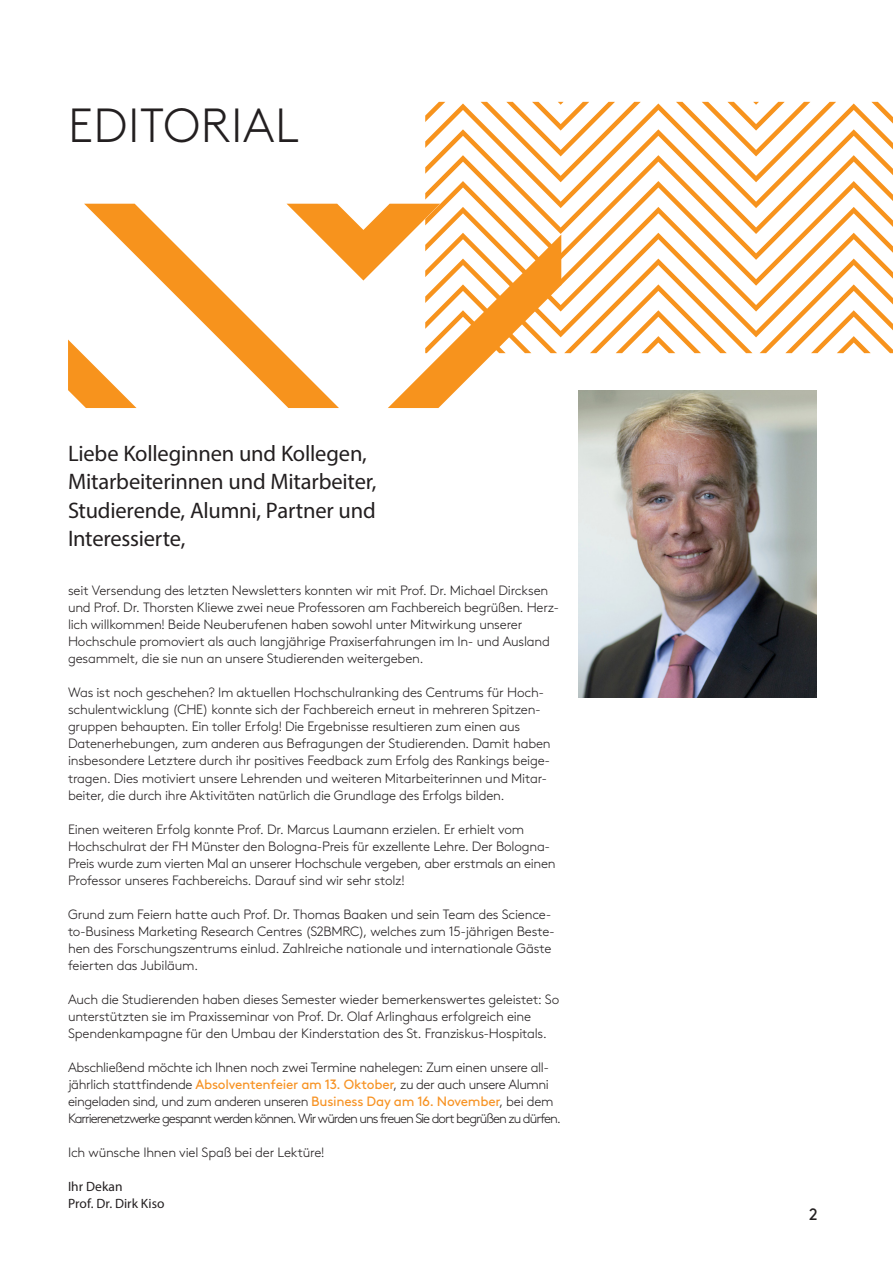
<style>
.page{position:relative;width:893px;height:1263px;background:#fff}
.page>*{position:absolute;margin:0;border:0;box-sizing:border-box;transform-origin:0 0}
.t1{font:300 47.85px "Brown Pro";letter-spacing:.015em;color:#231f20}
.t2{font:22.5px/28.5px "Myriad Pro";letter-spacing:-.01em;color:#231f20}
.t3{font:16.5px "Brown Pro";color:#231f20}
.t4{font:300 13.5px/17px "Brown Pro";letter-spacing:-.02em;color:#231f20}
.t5{font:13.5px/17px "Myriad Pro";letter-spacing:.005em;color:#231f20}
.s1{font-weight:400;color:#f79324}
</style>
<div class="page">
<svg style="left:425px;top:182px;width:468px;height:22px"></svg>
<svg style="left:425px;top:102px;width:468px;height:80px"></svg>
<svg style="left:68px;top:340px;width:16px;height:66px"></svg>
<svg style="left:84px;top:204px;width:473px;height:204px"></svg>
<svg style="left:287px;top:204px;width:606px;height:149px"></svg>
<img style="left:578px;top:390px;width:238px;height:307px">
<h1 class="t1" style="left:68px;top:90px;width:233px">EDITORIAL</h1>
<h2 class="t2" style="left:68px;top:438px;width:310px">Liebe Kolleginnen und Kollegen,<br>Mitarbeiterinnen und Mitarbeiter,<br>Studierende, Alumni, Partner und<br>Interessierte,</h2>
<p class="t4" style="left:68px;top:581px;width:491px">seit Versendung des letzten Newsletters konnten wir mit Prof. Dr. Michael Dircksen und Prof. Dr. Thorsten Kliewe zwei neue Professoren am Fachbereich begrüßen. Herz&shy;lich willkommen! Beide Neuberufenen haben sowohl unter Mitwirkung unserer Hochschule promoviert als auch langjährige Praxiserfahrungen im In- und Ausland gesammelt, die sie nun an unsere Studierenden weitergeben.</p>
<p class="t4" style="left:68px;top:683px;width:484px">Was ist noch geschehen? Im aktuellen Hochschulranking des Centrums für Hoch&shy;schulentwicklung (CHE) konnte sich der Fachbereich erneut in mehreren Spitzen&shy;gruppen behaupten. Ein toller Erfolg! Die Ergebnisse resultieren zum einen aus Datenerhebungen, zum anderen aus Befragungen der Studierenden. Damit haben insbesondere Letztere durch ihr positives Feedback zum Erfolg des Rankings beige&shy;tragen. Dies motiviert unsere Lehrenden und weiteren Mitarbeiterinnen und Mitar&shy;beiter, die durch ihre Aktivitäten natürlich die Grundlage des Erfolgs bilden.</p>
<p class="t4" style="left:68px;top:819px;width:489px">Einen weiteren Erfolg konnte Prof. Dr. Marcus Laumann erzielen. Er erhielt vom Hochschulrat der FH Münster den Bologna-Preis für exzellente Lehre. Der Bologna-Preis wurde zum vierten Mal an unserer Hochschule vergeben, aber erstmals an einen Professor unseres Fachbereichs. Darauf sind wir sehr stolz!</p>
<p class="t4" style="left:68px;top:904px;width:488px">Grund zum Feiern hatte auch Prof. Dr. Thomas Baaken und sein Team des Science&shy;to-Business Marketing Research Centres (S2BMRC), welches zum 15-jährigen Beste&shy;hen des Forschungszentrums einlud. Zahlreiche nationale und internationale Gäste feierten das Jubiläum.</p>
<p class="t4" style="left:68px;top:989px;width:493px">Auch die Studierenden haben dieses Semester wieder bemerkenswertes geleistet: So unterstützten sie im Praxisseminar von Prof. Dr. Olaf Arlinghaus erfolgreich eine<br>Spendenkampagne für den Umbau der Kinderstation des St. Franziskus-Hospitals.</p>
<p class="t4" style="left:68px;top:1057px;width:494px">Abschließend möchte ich Ihnen noch zwei Termine nahelegen: Zum einen unsere all&shy;jährlich stattfindende <span class="s1">Absolventenfeier am 13. Oktober</span>, zu der auch unsere Alumni eingeladen sind, und zum anderen unseren <span class="s1">Business Day am 16. November</span>, bei dem Karrierenetzwerke gespannt werden können. Wir würden uns freuen Sie dort begrüßen zu dürfen.</p>
<p class="t4" style="left:68px;top:1143px;width:258px">Ich wünsche Ihnen viel Spaß bei der Lektüre!</p>
<p class="t5" style="left:68px;top:1177px;width:98px">Ihr Dekan<br>Prof. Dr. Dirk Kiso</p>
<p class="t3" style="left:809px;top:1202px;width:10px">2</p>
</div>
